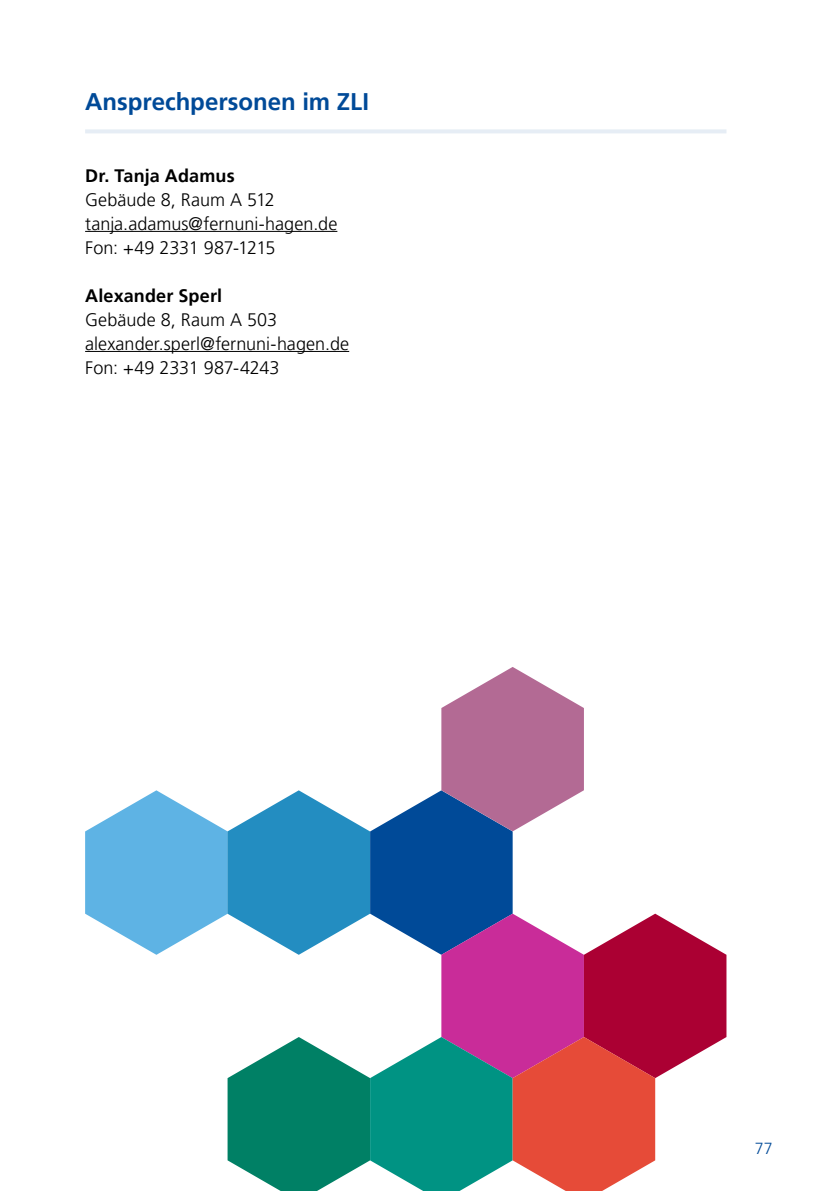
<style>
.page{position:relative;width:840px;height:1191px;background:#fff}
.page>*{position:absolute;margin:0;border:0;box-sizing:border-box;transform-origin:0 0}
.Headline{font:700 24px "Frutiger LT Pro";color:#004a98}
.Fließtext{font:300 18px "Frutiger LT Pro";color:#000}
.Fließtext-2{font:700 18px "Frutiger LT Pro";letter-spacing:.01em;color:#000}
.t1{font:300 16px "Frutiger LT Pro";color:#004a98}
</style>
<div class="page">
<hr style="left:85px;top:129px;width:641px;height:4px;background:#e6edf5">
<hr style="left:85px;top:231px;width:252px;height:1px;background:#000">
<hr style="left:85px;top:351px;width:264px;height:1px;background:#000">
<svg style="left:85px;top:667px;width:641px;height:524px"></svg>
<p class="Headline" style="left:85px;top:87px;width:285px">Ansprechpersonen im ZLI</p>
<p class="Fließtext-2" style="left:85px;top:165px;width:151px">Dr. Tanja Adamus</p>
<p class="Fließtext" style="left:85px;top:189px;width:191px">Gebäude 8, Raum A 512</p>
<p class="Fließtext" style="left:85px;top:213px;width:253px">tanja.adamus@fernuni-hagen.de</p>
<p class="Fließtext" style="left:85px;top:237px;width:192px">Fon: +49 2331 987-1215</p>
<p class="Fließtext-2" style="left:85px;top:285px;width:138px">Alexander Sperl</p>
<p class="Fließtext" style="left:85px;top:309px;width:193px">Gebäude 8, Raum A 503</p>
<p class="Fließtext" style="left:85px;top:333px;width:265px">alexander.sperl@fernuni-hagen.de</p>
<p class="Fließtext" style="left:85px;top:357px;width:196px">Fon: +49 2331 987-4243</p>
<p class="t1" style="left:754px;top:1139px;width:19px">77</p>
</div>
